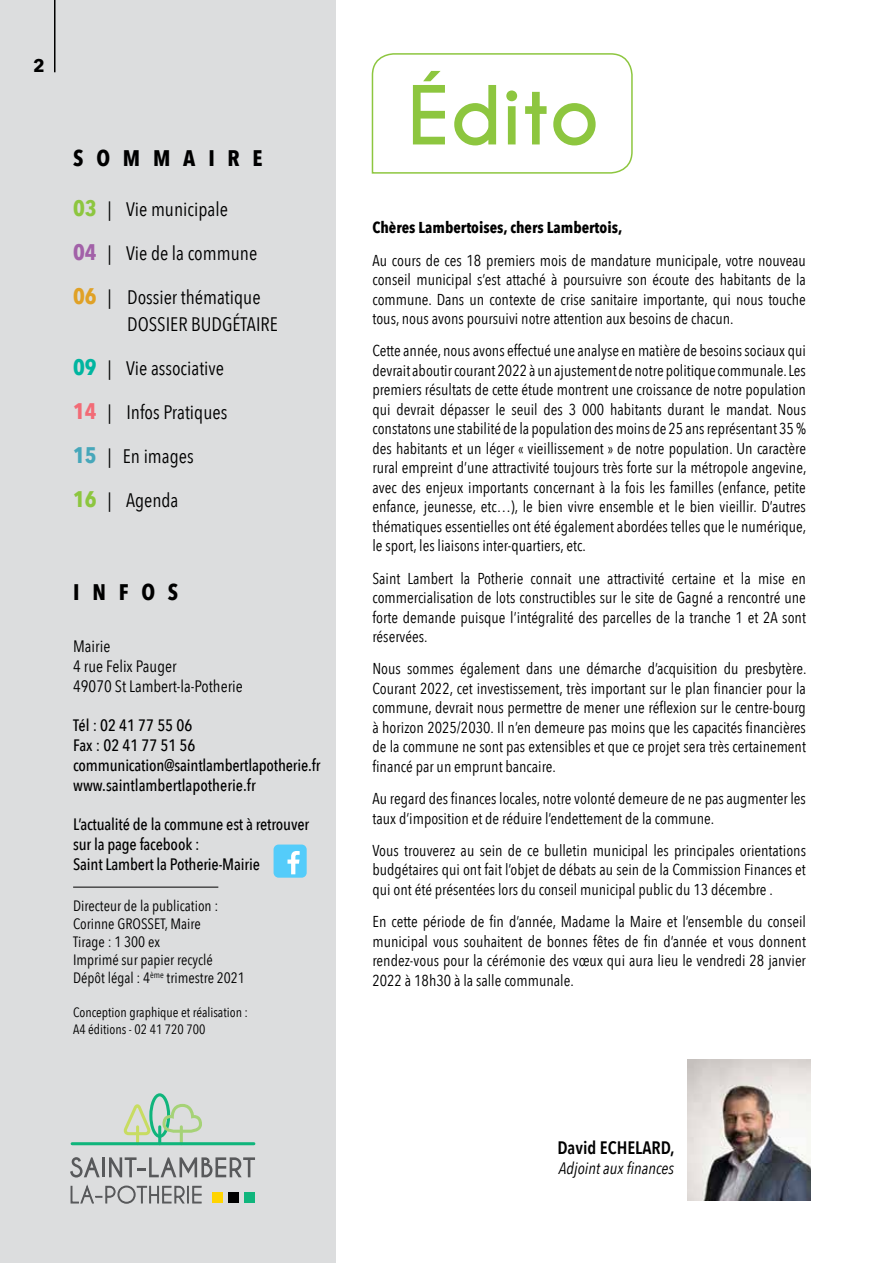
<style>
.page{position:relative;width:893px;height:1263px;background:#fff}
.page>*{position:absolute;margin:0;border:0;box-sizing:border-box;transform-origin:0 0}
.t1{font:700 76.2px "Caviar Dreams";color:#8dc63f}
.t2{font:700 22.5px "Avenir Next Condensed";letter-spacing:.57em;color:#000}
.t3{font:19.5px/27px "Avenir Next Condensed";color:#000}
.t4{font:600 18px "Avenir Next Condensed";color:#000}
.t5{font:700 18px "Avenir Next";color:#000}
.t6{font:500 16.5px/19.8px "Avenir Next Condensed";letter-spacing:-.01em;color:#000}
.t7{font:16.5px/19.8px "Avenir Next Condensed";color:#000}
.t8{font:italic 16.5px "Avenir Next Condensed";color:#000}
.t9{font:15.75px/19.5px "Avenir Next Condensed";color:#000;text-align:justify}
.t10{font:700 15.75px "Avenir Next Condensed";color:#000}
.t11{font:15px/18px "Avenir Next Condensed";color:#000}
.t12{font:13.5px/16.2px "Avenir Next Condensed";color:#000}
.s1{font-weight:700;font-size:22.5px;color:#8dc63f}
.s2{font-weight:700;font-size:22.5px;color:#a261a8}
.s3{font-weight:700;font-size:22.5px;color:#e0a126}
.s4{font-weight:700;font-size:22.5px;color:#00b5a0}
.s5{font-weight:700;font-size:22.5px;color:#f26b76}
.s6{font-weight:700;font-size:22.5px;color:#47a7ba}
</style>
<div class="page">
<svg style="left:371px;top:53px;width:262px;height:121px"></svg>
<div style="left:0;top:0;width:336px;height:1263px;background:#dcddde"></div>
<hr style="left:54px;top:0;width:1px;height:72px;background:#000">
<hr style="left:73px;top:887px;width:145px;height:1px;background:#000">
<hr style="left:136px;top:1127px;width:3px;height:17px;background:#c8dc62">
<svg style="left:123px;top:1104px;width:28px;height:33px"></svg>
<hr style="left:180px;top:1127px;width:3px;height:17px;background:#a6d277">
<hr style="left:158px;top:1127px;width:3px;height:17px;background:#10b57c">
<div style="left:149px;top:1093px;width:21px;height:45px;border:3px solid #10b57c;border-radius:50%"></div>
<svg style="left:161px;top:1102px;width:41px;height:32px"></svg>
<hr style="left:72px;top:1142px;width:182px;height:3px;background:#10b57c">
<svg style="left:70px;top:1157px;width:30px;height:20px"></svg>
<hr style="left:102px;top:1157px;width:3px;height:20px;background:#58595b">
<svg style="left:109px;top:1157px;width:146px;height:20px"></svg>
<svg style="left:71px;top:1184px;width:131px;height:20px"></svg>
<div style="left:212px;top:1193px;width:11px;height:10px;background:#ffd400"></div>
<div style="left:228px;top:1193px;width:10px;height:10px;background:#000"></div>
<div style="left:245px;top:1193px;width:10px;height:10px;background:#10b57c"></div>
<img style="left:687px;top:1059px;width:123px;height:141px">
<div style="left:274px;top:844px;width:33px;height:34px;background:#54ccfa;border-radius:5px"></div>
<svg style="left:287px;top:851px;width:13px;height:23px"></svg>
<p class="t5" style="left:33px;top:50px;width:13px">2</p>
<h2 class="t2" style="left:73px;top:145px;width:191px">SOMMAIRE</h2>
<p class="t3" style="left:73px;top:195px;width:156px"><span class="s1">03</span> | Vie municipale</p>
<p class="t3" style="left:73px;top:239px;width:186px"><span class="s2">04</span> | Vie de la commune</p>
<p class="t3" style="left:127px;top:283px;width:152px;text-indent:-54px"><span class="s3">06</span> | Dossier thématique<br>DOSSIER BUDGÉTAIRE</p>
<p class="t3" style="left:73px;top:354px;width:152px"><span class="s4">09</span> | Vie associative</p>
<p class="t3" style="left:73px;top:398px;width:156px"><span class="s5">14</span> | Infos Pratiques</p>
<p class="t3" style="left:73px;top:442px;width:122px"><span class="s6">15</span> | En images</p>
<p class="t3" style="left:73px;top:486px;width:107px"><span class="s1">16</span> | Agenda</p>
<h2 class="t2" style="left:73px;top:578px;width:107px">INFOS</h2>
<p class="t7" style="left:73px;top:635px;width:171px">Mairie<br>4 rue Felix Pauger<br>49070 St Lambert-la-Potherie</p>
<p class="t6" style="left:73px;top:715px;width:249px">Tél : 02 41 77 55 06<br>Fax : 02 41 77 51 56 communication@saintlambertlapotherie.fr www.saintlambertlapotherie.fr</p>
<p class="t6" style="left:73px;top:814px;width:238px">L’actualité de la commune est à retrouver sur la page facebook :<br>Saint Lambert la Potherie-Mairie</p>
<p class="t11" style="left:73px;top:896px;width:173px">Directeur de la publication :<br>Corinne GROSSET, Maire<br>Tirage : 1 300 ex<br>Imprimé sur papier recyclé<br>Dépôt légal : 4<sup>ème</sup> trimestre 2021</p>
<p class="t12" style="left:73px;top:1004px;width:176px">Conception graphique et réalisation :<br>A4 éditions - 02 41 720 700</p>
<h1 class="t1" style="left:407px;top:70px;width:193px">Édito</h1>
<p class="t10" style="left:372px;top:218px;width:251px">Chères Lambertoises, chers Lambertois,</p>
<p class="t9" style="left:372px;top:250px;width:435px">Au cours de ces 18 premiers mois de mandature municipale, votre nouveau conseil municipal s’est attaché à poursuivre son écoute des habitants de la commune. Dans un contexte de crise sanitaire importante, qui nous touche tous, nous avons poursuivi notre attention aux besoins de chacun.</p>
<p class="t9" style="left:372px;top:340px;width:435px">Cette année, nous avons effectué une analyse en matière de besoins sociaux qui devrait aboutir courant 2022 à un ajustement de notre politique communale. Les premiers résultats de cette étude montrent une croissance de notre population qui devrait dépasser le seuil des 3 000 habitants durant le mandat. Nous constatons une stabilité de la population des moins de 25 ans représentant 35 % des habitants et un léger « vieillissement » de notre population. Un caractère rural empreint d’une attractivité toujours très forte sur la métropole angevine, avec des enjeux importants concernant à la fois les familles (enfance, petite enfance, jeunesse, etc…), le bien vivre ensemble et le bien vieillir. D’autres thématiques essentielles ont été également abordées telles que le numérique, le sport, les liaisons inter-quartiers, etc.</p>
<p class="t9" style="left:372px;top:568px;width:435px">Saint Lambert la Potherie connait une attractivité certaine et la mise en commercialisation de lots constructibles sur le site de Gagné a rencontré une forte demande puisque l’intégralité des parcelles de la tranche 1 et 2A sont réservées.</p>
<p class="t9" style="left:372px;top:658px;width:435px">Nous sommes également dans une démarche d’acquisition du presbytère.<br>Courant 2022, cet investissement, très important sur le plan financier pour la commune, devrait nous permettre de mener une réflexion sur le centre-bourg à horizon 2025/2030. Il n’en demeure pas moins que les capacités financières de la commune ne sont pas extensibles et que ce projet sera très certainement financé par un emprunt bancaire.</p>
<p class="t9" style="left:372px;top:788px;width:435px">Au regard des finances locales, notre volonté demeure de ne pas augmenter les taux d’imposition et de réduire l’endettement de la commune.</p>
<p class="t9" style="left:372px;top:840px;width:435px">Vous trouverez au sein de ce bulletin municipal les principales orientations budgétaires qui ont fait l’objet de débats au sein de la Commission Finances et qui ont été présentées lors du conseil municipal public du 13 décembre .</p>
<p class="t9" style="left:372px;top:911px;width:435px">En cette période de fin d’année, Madame la Maire et l’ensemble du conseil municipal vous souhaitent de bonnes fêtes de fin d’année et vous donnent rendez-vous pour la cérémonie des vœux qui aura lieu le vendredi 28 janvier 2022 à 18h30 à la salle communale.</p>
<p class="t4" style="left:557px;top:1132px;width:119px">David ECHELARD,</p>
<p class="t8" style="left:559px;top:1158px;width:117px">Adjoint aux finances</p>
</div>
